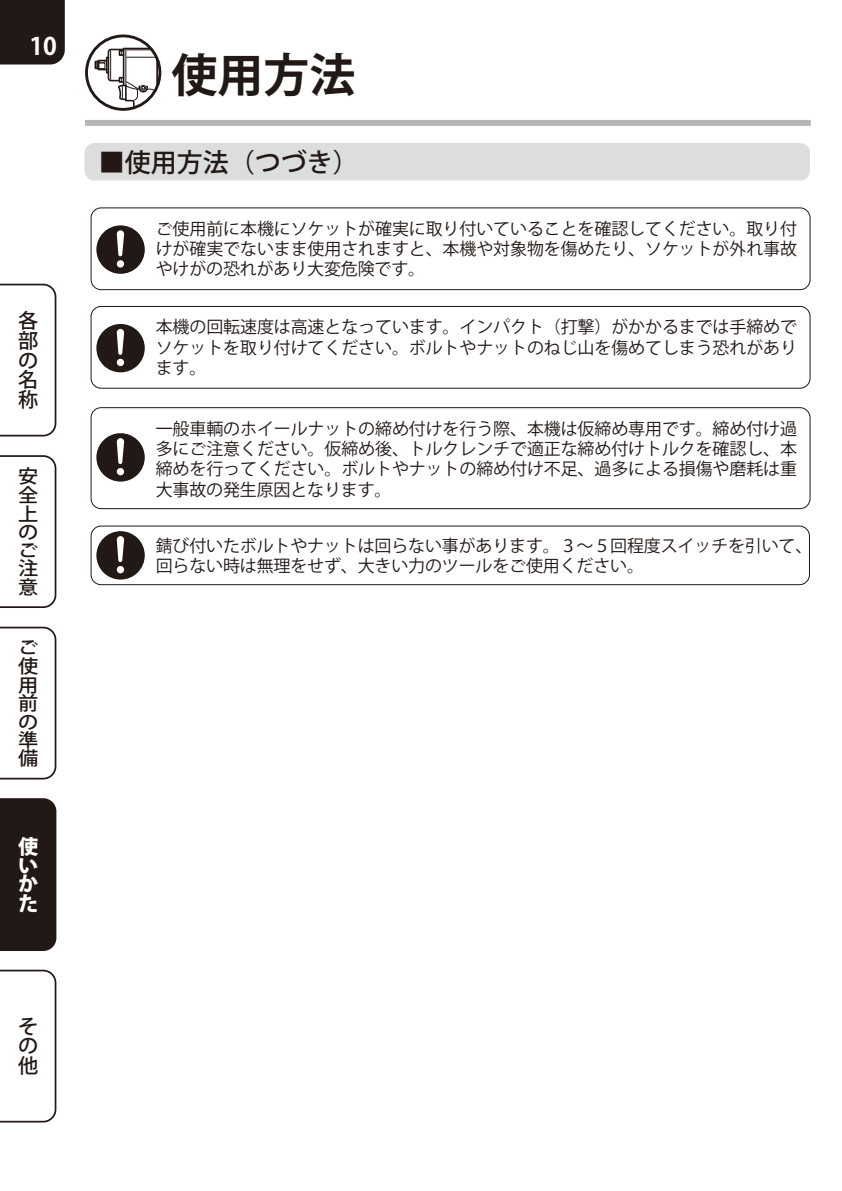
<style>
.page{position:relative;width:842px;height:1191px;background:#fff}
.page>*{position:absolute;margin:0;border:0;box-sizing:border-box;transform-origin:0 0}
.t1{font:700 46px "Koz Go Pr 6 N";color:#221815}
.t2{font:500 26px "Koz Go Pr 6 N";color:#221815}
.t3{font:700 24px "Koz Go Pr 6 N";color:#fff}
.t4{font:500 20.2px/19.8px "Koz Go Pr 6 N";color:#221815;text-align:justify}
.t5{font:800 20.2px/18.8px "Koz Go Pr 6 N";color:#fff;text-align:justify}
.t6{font:500 18.8px/18.4px "Koz Go Pr 6 N";color:#221815;text-align:justify;scale:1.08 1}
.t7{font:17px/20.4px "Koz Go Pr 6 N";letter-spacing:-.01em;color:#221815;text-align:justify}
</style>
<div class="page">
<div style="left:0;top:0;width:65px;height:65px;background:#221815"></div>
<div style="left:85px;top:144px;width:724px;height:36px;background:#dcdddd;border-radius:9px"></div>
<div style="left:85px;top:143px;width:725px;height:37px;border:1px solid #dcdddd;border-radius:9px"></div>
<svg style="left:0;top:283px;width:57px;height:154px"></svg>
<svg style="left:0;top:455px;width:57px;height:153px"></svg>
<svg style="left:0;top:626px;width:57px;height:154px"></svg>
<div style="left:0;top:798px;width:57px;height:153px;background:#221815"></div>
<svg style="left:0;top:969px;width:57px;height:154px"></svg>
<div style="left:85px;top:120px;width:726px;height:6px;background:#b5b6b6"></div>
<div style="left:91px;top:525px;width:719px;height:60px;border:1px solid #221815;border-radius:10px"></div>
<div style="left:91px;top:407px;width:719px;height:102px;border:1px solid #221815;border-radius:10px"></div>
<svg style="left:96px;top:433px;width:49px;height:48px"></svg>
<svg style="left:96px;top:531px;width:49px;height:48px"></svg>
<div style="left:91px;top:306px;width:719px;height:83px;border:1px solid #221815;border-radius:10px"></div>
<svg style="left:96px;top:324px;width:49px;height:48px"></svg>
<div style="left:91px;top:207px;width:719px;height:83px;border:1px solid #221815;border-radius:10px"></div>
<svg style="left:96px;top:225px;width:49px;height:49px"></svg>
<svg style="left:87px;top:36px;width:73px;height:73px"></svg>
<div style="left:85px;top:35px;width:76px;height:76px;border:3px solid #221815;border-radius:50%"></div>
<svg style="left:95px;top:47px;width:66px;height:62px"></svg>
<h3 class="t3" style="left:29px;top:33px;width:29px">10</h3>
<p class="t4" style="left:18px;top:311px;width:21px">各部の名称</p>
<p class="t6" style="left:18px;top:467px;width:20px">安全上のご注意</p>
<p class="t6" style="left:18px;top:639px;width:20px">ご使用前の準備</p>
<p class="t5" style="left:18px;top:838px;width:21px">使いかた</p>
<p class="t4" style="left:18px;top:1017px;width:21px">その他</p>
<h1 class="t1" style="left:172px;top:49px;width:185px">使用方法</h1>
<h2 class="t2" style="left:99px;top:148px;width:261px">■使用方法（つづき）</h2>
<p class="t7" style="left:156px;top:218px;width:643px">ご使用前に本機にソケットが確実に取り付いていることを確認してください。取り付けが確実でないまま使用されますと、本機や対象物を傷めたり、ソケットが外れ事故やけがの恐れがあり大変危険です。</p>
<p class="t7" style="left:156px;top:317px;width:643px">本機の回転速度は高速となっています。インパクト（打撃）がかかるまでは手締めでソケットを取り付けてください。ボルトやナットのねじ山を傷めてしまう恐れがあります。</p>
<p class="t7" style="left:156px;top:418px;width:643px">一般車輌のホイールナットの締め付けを行う際、本機は仮締め専用です。締め付け過多にご注意ください。仮締め後、トルクレンチで適正な締め付けトルクを確認し、本締めを行ってください。ボルトやナットの締め付け不足、過多による損傷や磨耗は重大事故の発生原因となります。</p>
<p class="t7" style="left:156px;top:536px;width:658px">錆び付いたボルトやナットは回らない事があります。３～５回程度スイッチを引いて、回らない時は無理をせず、大きい力のツールをご使用ください。</p>
</div>
